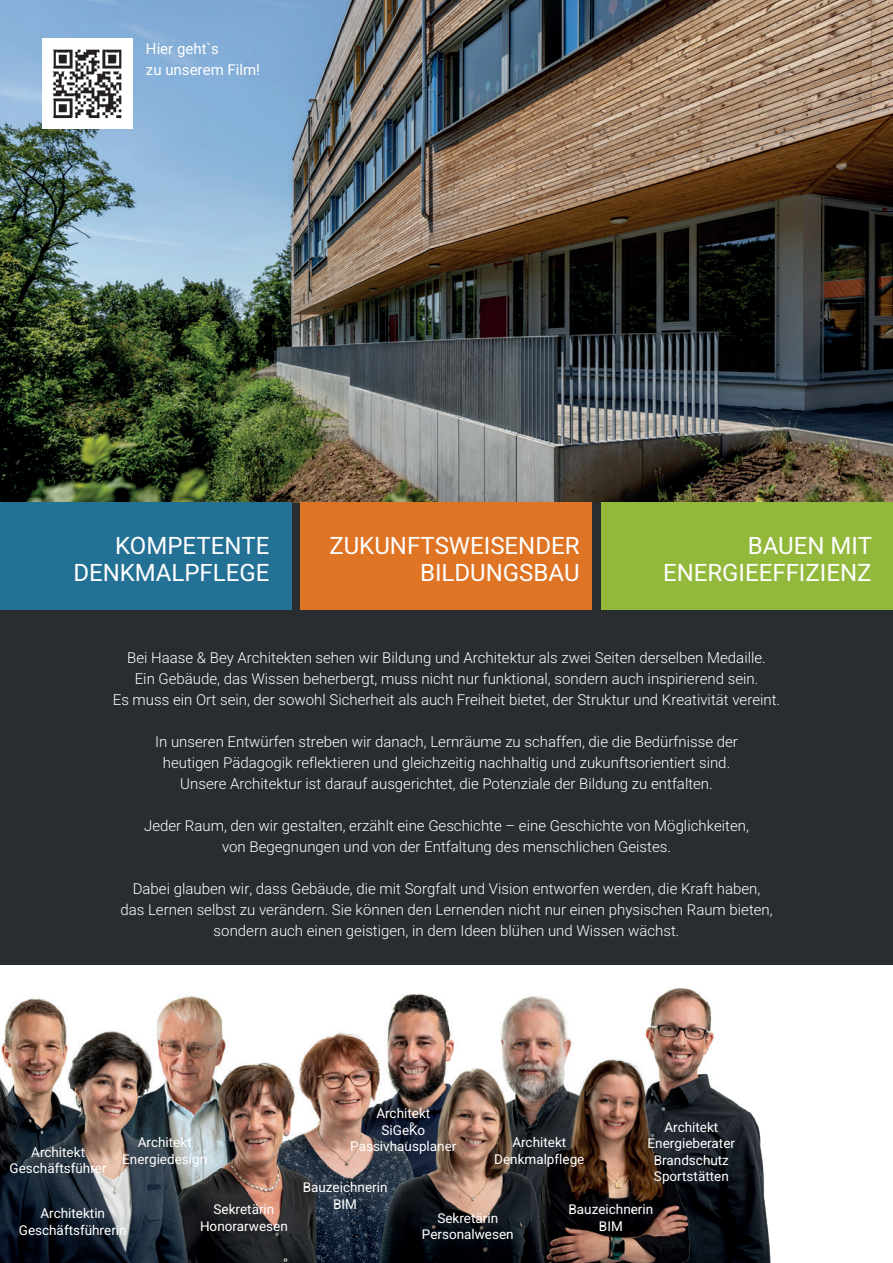
<style>
.page{position:relative;width:893px;height:1263px;background:#fff}
.page>*{position:absolute;margin:0;border:0;box-sizing:border-box;transform-origin:0 0}
.t1{font:24px/27px "Heebo";color:#fff;text-align:right}
.t2{font:300 15px/21px "Heebo";color:#fff;text-align:center}
.t3{font:15px/21px "Heebo";color:#fff}
.t4{font:13.5px/16.5px "Heebo";color:#fff;text-align:center}
</style>
<div class="page">
<img style="left:0;top:993px;width:572px;height:270px">
<img style="left:645px;top:988px;width:126px;height:275px">
<img style="left:539px;top:1055px;width:153px;height:208px">
<div style="left:0;top:502px;width:893px;height:463px;background:#292d2f"></div>
<img style="left:0;top:0;width:893px;height:502px">
<div style="left:0;top:502px;width:292px;height:108px;background:#247196"></div>
<div style="left:300px;top:502px;width:292px;height:108px;background:#df7425"></div>
<div style="left:601px;top:502px;width:292px;height:108px;background:#92b83c"></div>
<img style="left:43px;top:38px;width:90px;height:90px">
<p class="t3" style="left:146px;top:38px;width:116px">Hier geht`s<br>zu unserem Film!</p>
<h1 class="t1" style="left:73px;top:532px;width:198px">KOMPETENTE<br>DENKMALPFLEGE</h1>
<h1 class="t1" style="left:663px;top:532px;width:211px">BAUEN MIT<br>ENERGIEEFFIZIENZ</h1>
<h1 class="t1" style="left:329px;top:532px;width:252px">ZUKUNFTSWEISENDER<br>BILDUNGSBAU</h1>
<p class="t2" style="left:113px;top:647px;width:669px">Bei Haase &amp; Bey Architekten sehen wir Bildung und Architektur als zwei Seiten derselben Medaille.<br>Ein Gebäude, das Wissen beherbergt, muss nicht nur funktional, sondern auch inspirierend sein.<br>Es muss ein Ort sein, der sowohl Sicherheit als auch Freiheit bietet, der Struktur und Kreativität vereint.</p>
<p class="t2" style="left:155px;top:731px;width:584px">In unseren Entwürfen streben wir danach, Lernräume zu schaffen, die die Bedürfnisse der heutigen Pädagogik reflektieren und gleichzeitig nachhaltig und zukunftsorientiert sind.<br>Unsere Architektur ist darauf ausgerichtet, die Potenziale der Bildung zu entfalten.</p>
<p class="t2" style="left:144px;top:815px;width:606px">Jeder Raum, den wir gestalten, erzählt eine Geschichte – eine Geschichte von Möglichkeiten, von Begegnungen und von der Entfaltung des menschlichen Geistes.</p>
<p class="t2" style="left:120px;top:878px;width:654px">Dabei glauben wir, dass Gebäude, die mit Sorgfalt und Vision entworfen werden, die Kraft haben, das Lernen selbst zu verändern. Sie können den Lernenden nicht nur einen physischen Raum bieten, sondern auch einen geistigen, in dem Ideen blühen und Wissen wächst.</p>
<p class="t4" style="left:10px;top:1144px;width:99px">Architekt<br>Geschäftsführer</p>
<p class="t4" style="left:122px;top:1134px;width:86px">Architekt<br>Energiedesign</p>
<p class="t4" style="left:19px;top:1205px;width:109px">Architektin<br>Geschäftsführerin</p>
<p class="t4" style="left:200px;top:1201px;width:89px">Sekretärin<br>Honorarwesen</p>
<p class="t4" style="left:350px;top:1105px;width:108px">Architekt<br>SiGeKo<br>Passivhausplaner</p>
<p class="t4" style="left:648px;top:1118px;width:89px">Architekt<br>Energieberater<br>Brandschutz<br>Sportstätten</p>
<p class="t4" style="left:568px;top:1201px;width:86px">Bauzeichnerin<br>BIM</p>
<p class="t4" style="left:494px;top:1134px;width:92px">Architekt<br>Denkmalpflege</p>
<p class="t4" style="left:303px;top:1179px;width:86px">Bauzeichnerin<br>BIM</p>
<p class="t4" style="left:422px;top:1209px;width:93px">Sekretärin<br>Personalwesen</p>
</div>
